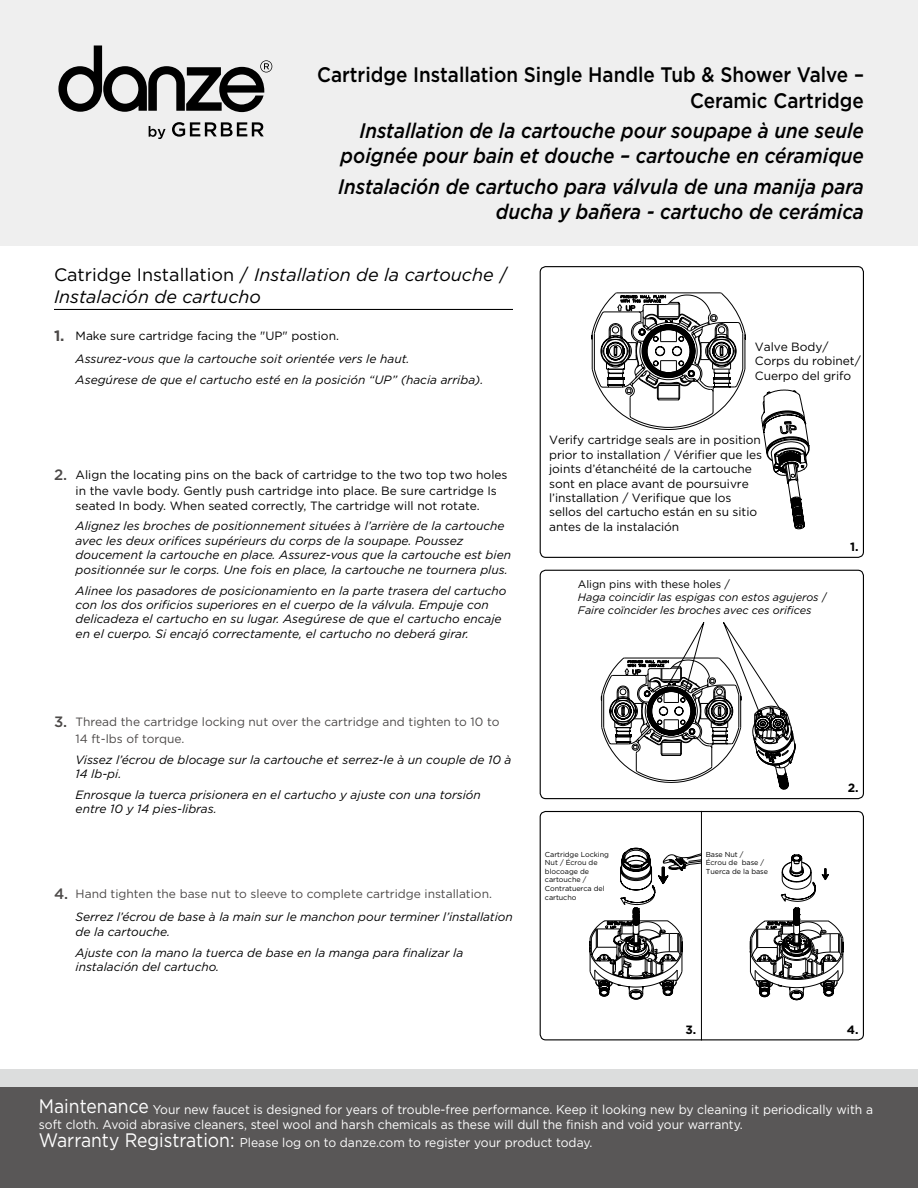
<style>
.page{position:relative;width:918px;height:1188px;background:#fff}
.page>*{position:absolute;margin:0;border:0;box-sizing:border-box;transform-origin:0 0}
.t1{font:italic 500 21px/25.2px "Gotham";color:#000;text-align:right;scale:.9 1}
.t2{font:500 21px/25.2px "Gotham";color:#000;text-align:right;scale:.9 1}
.t3{font:italic 18px/21.6px "Gotham";color:#000}
.t4{font:12.75px/14.5px "Gotham";color:#fff;scale:.95 1}
.t5{font:italic 12px/14.4px "Gotham";color:#000}
.t6{font:12px/14.4px "Gotham";letter-spacing:-.005em;color:#000}
.t7{font:12px/16.5px "Gotham";color:#4c4948}
.t8{font:700 12px "Gotham";color:#000}
.t9{font:italic 10.95px/13px "Gotham";letter-spacing:-.005em;color:#000}
.t10{font:7.2px/8.7px "Gotham";letter-spacing:-.005em;color:#000}
.s1{font-style:normal}
.s2{font-weight:700;font-style:normal;font-size:15px;color:#4c4948}
.s3{font-weight:500;font-size:15px;color:#4c4948}
.s4{font-weight:500;font-size:15px}
.s5{font-weight:500;font-style:normal;font-size:15px;color:#4c4948}
.s6{font-style:normal;color:#4c4948}
.s7{font-size:19.5px}
</style>
<div class="page">
<div style="left:0;top:1070px;width:918px;height:118px;background:#dcdddd"></div>
<div style="left:0;top:1087px;width:918px;height:101px;background:#595757"></div>
<hr style="left:54px;top:309px;width:459px;height:1px;background:#000">
<div style="left:0;top:0;width:918px;height:246px;background:#efefef"></div>
<svg style="left:172px;top:122px;width:92px;height:15px"></svg>
<svg style="left:149px;top:126px;width:17px;height:13px"></svg>
<svg style="left:58px;top:45px;width:214px;height:67px"></svg>
<div style="left:540px;top:811px;width:324px;height:229px;border:1px solid #000;border-radius:6px"></div>
<svg style="left:591px;top:292px;width:219px;height:237px"></svg>
<div style="left:540px;top:266px;width:324px;height:292px;border:1px solid #000;border-radius:6px"></div>
<svg style="left:601px;top:622px;width:194px;height:168px"></svg>
<div style="left:540px;top:570px;width:324px;height:229px;border:1px solid #000;border-radius:6px"></div>
<hr style="left:701px;top:811px;width:1px;height:229px;background:#000">
<svg style="left:750px;top:854px;width:93px;height:146px"></svg>
<svg style="left:590px;top:848px;width:111px;height:151px"></svg>
<h1 class="t2" style="left:317px;top:62px;width:609px">Cartridge Installation Single Handle Tub &amp; Shower Valve –<br>Ceramic Cartridge</h1>
<h1 class="t1" style="left:341px;top:118px;width:583px">Installation de la cartouche pour soupape à une seule poignée pour bain et douche – cartouche en céramique</h1>
<h1 class="t1" style="left:338px;top:174px;width:586px">Instalación de cartucho para válvula de una manija para ducha y bañera - cartucho de cerámica</h1>
<h2 class="t3" style="left:54px;top:264px;width:456px"><span class="s1">Catridge Installation /</span> Installation de la cartouche <span class="s1">/<br></span>Instalación de cartucho</h2>
<p class="t5" style="left:76px;top:324px;width:336px;line-height:23px;text-indent:-22px"><span class="s2">1.</span> <span class="s1">Make sure cartridge facing the "UP" postion.<br></span>Assurez-vous que la cartouche soit orientée vers le haut.</p>
<p class="t5" style="left:76px;top:373px;width:409px">Asegúrese de que el cartucho esté en la posición “UP” (hacia arriba).</p>
<p class="t6" style="left:76px;top:466px;width:433px;line-height:16.5px;text-indent:-22px"><span class="s3">2.</span> Align the locating pins on the back of cartridge to the two top two holes in the vavle body. Gently push cartridge into place. Be sure cartridge Is</p>
<p class="t6" style="left:76px;top:498px;width:406px">seated In body. When seated correctly, The cartridge will not rotate.</p>
<p class="t5" style="left:76px;top:519px;width:437px">Alignez les broches de positionnement situées à l’arrière de la cartouche avec les deux orifices supérieurs du corps de la soupape. Poussez doucement la cartouche en place. Assurez-vous que la cartouche est bien positionnée sur le corps. Une fois en place, la cartouche ne tournera plus.</p>
<p class="t5" style="left:76px;top:583px;width:432px">Alinee los pasadores de posicionamiento en la parte trasera del cartucho con los dos orificios superiores en el cuerpo de la válvula. Empuje con delicadeza el cartucho en su lugar. Asegúrese de que el cartucho encaje en el cuerpo. Si encajó correctamente, el cartucho no deberá girar.</p>
<p class="t7" style="left:76px;top:714px;width:425px;text-indent:-22px"><span class="s4">3.</span> Thread the cartridge locking nut over the cartridge and tighten to 10 to<br>14 ft-lbs of torque.</p>
<p class="t5" style="left:76px;top:752px;width:437px">Vissez l’écrou de blocage sur la cartouche et serrez-le à un couple de 10 à<br>14 lb-pi.</p>
<p class="t5" style="left:76px;top:787px;width:407px">Enrosque la tuerca prisionera en el cartucho y ajuste con una torsión entre 10 y 14 pies-libras.</p>
<p class="t5" style="left:76px;top:882px;width:439px;line-height:23px;text-indent:-22px"><span class="s5">4.</span> <span class="s6">Hand tighten the base nut to sleeve to complete cartridge installation.<br></span>Serrez l’écrou de base à la main sur le manchon pour terminer l’installation</p>
<p class="t5" style="left:76px;top:921px;width:389px;line-height:20.9px">de la cartouche.<br>Ajuste con la mano la tuerca de base en la manga para finalizar la</p>
<p class="t5" style="left:76px;top:959px;width:145px">instalación del cartucho.</p>
<p class="t6" style="left:755px;top:339px;width:107px">Valve Body/<br>Corps du robinet/<br>Cuerpo del grifo</p>
<p class="t6" style="left:549px;top:433px;width:214px">Verify cartridge seals are in position prior to installation / Vérifier que les joints d’étanchéité de la cartouche sont en place avant de poursuivre l’installation / Verifique que los sellos del cartucho están en su sitio antes de la instalación</p>
<p class="t9" style="left:578px;top:577px;width:251px"><span class="s1">Align pins with these holes /<br></span>Haga coincidir las espigas con estos agujeros <span class="s1">/<br></span>Faire coïncider les broches avec ces orifices</p>
<p class="t8" style="left:850px;top:539px;width:10px">1.</p>
<p class="t10" style="left:545px;top:849px;width:65px">Cartridge Locking<br>Nut / Écrou de blocoage de cartouche /<br>Contratuerca del cartucho</p>
<p class="t10" style="left:706px;top:849px;width:64px">Base Nut /<br>Écrou de base /<br>Tuerca de la base</p>
<p class="t8" style="left:848px;top:780px;width:12px">2.</p>
<p class="t8" style="left:686px;top:1021px;width:12px">3.</p>
<p class="t8" style="left:847px;top:1021px;width:13px">4.</p>
<p class="t4" style="left:39px;top:1102px;width:880px"><span class="s7">Maintenance</span> Your new faucet is designed for years of trouble-free performance. Keep it looking new by cleaning it periodically with a soft cloth. Avoid abrasive cleaners, steel wool and harsh chemicals as these will dull the finish and void your warranty.</p>
<p class="t4" style="left:39px;top:1135px;width:584px"><span class="s7">Warranty Registration:</span> Please log on to danze.com to register your product today.</p>
</div>
